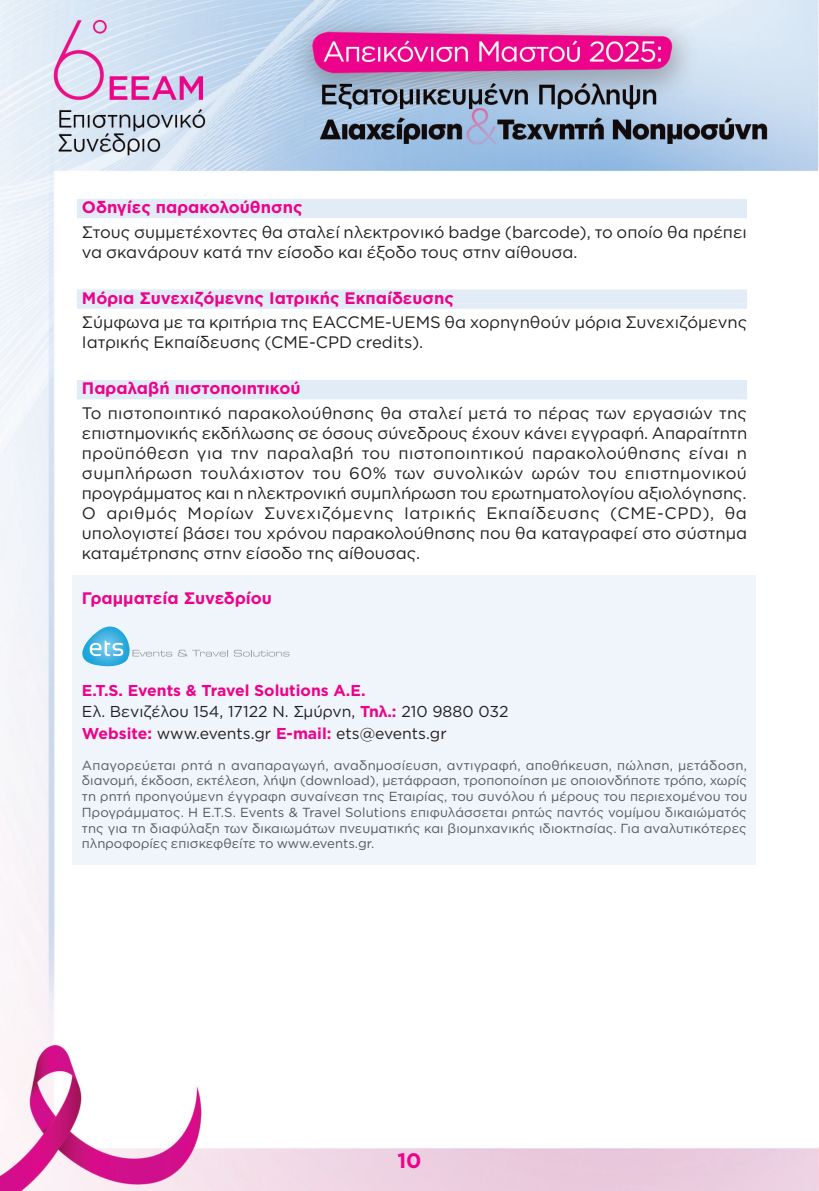
<style>
.page{position:relative;width:819px;height:1191px;background:#fff}
.page>*{position:absolute;margin:0;border:0;box-sizing:border-box;transform-origin:0 0}
.t1{font:700 21px "Gotham Greek";color:#ed028c}
.t2{font:16.62px/19.9px "Gotham Greek";color:#231f20}
.t3{font:700 16.62px "Gotham Greek";color:#ed028c}
.t4{font:15.75px "Gotham Greek";color:#231f20}
.t5{font:700 15.75px "Gotham Greek";color:#ed028c}
.t6{font:13.12px/15.8px "Gotham Greek";color:#57585a;text-align:justify}
.s1{font-weight:700;color:#ed028c}
</style>
<div class="page">
<img style="left:0;top:0;width:819px;height:1191px">
<div style="left:72px;top:575px;width:683px;height:289px;background:#eff5fb"></div>
<div style="left:77px;top:199px;width:670px;height:14px;background:#e1ecf7"></div>
<div style="left:77px;top:213px;width:670px;height:5px;background:#e1ecf7"></div>
<div style="left:77px;top:289px;width:670px;height:14px;background:#e1ecf7"></div>
<div style="left:77px;top:303px;width:670px;height:6px;background:#e1ecf7"></div>
<div style="left:77px;top:380px;width:670px;height:14px;background:#e1ecf7"></div>
<div style="left:77px;top:394px;width:670px;height:5px;background:#e1ecf7"></div>
<svg style="left:178px;top:650px;width:50px;height:6px"></svg>
<svg style="left:234px;top:650px;width:55px;height:6px"></svg>
<svg style="left:82px;top:626px;width:90px;height:40px"></svg>
<p class="t3" style="left:82px;top:197px;width:222px">Οδηγίες παρακολούθησης</p>
<p class="t2" style="left:82px;top:222px;width:666px">Στους συμμετέχοντες θα σταλεί ηλεκτρονικό badge (barcode), το οποίο θα πρέπει να σκανάρουν κατά την είσοδο και έξοδο τους στην αίθουσα.</p>
<p class="t3" style="left:82px;top:288px;width:373px">Μόρια Συνεχιζόμενης Ιατρικής Εκπαίδευσης</p>
<p class="t2" style="left:82px;top:312px;width:667px">Σύμφωνα με τα κριτήρια της EACCME-UEMS θα χορηγηθούν μόρια Συνεχιζόμενης<br>Ιατρικής Εκπαίδευσης (CME-CPD credits).</p>
<p class="t3" style="left:82px;top:378px;width:220px">Παραλαβή πιστοποιητικού</p>
<p class="t2" style="left:82px;top:403px;width:667px;text-align:justify">Το πιστοποιητικό παρακολούθησης θα σταλεί μετά το πέρας των εργασιών της επιστημονικής εκδήλωσης σε όσους σύνεδρους έχουν κάνει εγγραφή. Απαραίτητη προϋπόθεση για την παραλαβή του πιστοποιητικού παρακολούθησης είναι η συμπλήρωση τουλάχιστον του 60% των συνολικών ωρών του επιστημονικού προγράμματος και η ηλεκτρονική συμπλήρωση του ερωτηματολογίου αξιολόγησης.<br>Ο αριθμός Μορίων Συνεχιζόμενης Ιατρικής Εκπαίδευσης (CME-CPD), θα υπολογιστεί βάσει του χρόνου παρακολούθησης που θα καταγραφεί στο σύστημα καταμέτρησης στην είσοδο της αίθουσας.</p>
<p class="t3" style="left:82px;top:589px;width:192px">Γραμματεία Συνεδρίου</p>
<p class="t5" style="left:82px;top:681px;width:285px">E.T.S. Events &amp; Travel Solutions A.E.</p>
<p class="t4" style="left:82px;top:702px;width:428px">Ελ. Βενιζέλου 154, 17122 Ν. Σμύρνη, <span class="s1">Τηλ.:</span> 210 9880 032</p>
<p class="t4" style="left:82px;top:725px;width:366px"><span class="s1">Website:</span> www.events.gr <span class="s1">E-mail:</span> ets@events.gr</p>
<p class="t6" style="left:82px;top:757px;width:666px">Απαγορεύεται ρητά η αναπαραγωγή, αναδημοσίευση, αντιγραφή, αποθήκευση, πώληση, μετάδοση, διανομή, έκδοση, εκτέλεση, λήψη (download), μετάφραση, τροποποίηση με οποιονδήποτε τρόπο, χωρίς τη ρητή προηγούμενη έγγραφη συναίνεση της Εταιρίας, του συνόλου ή μέρους του περιεχομένου του Προγράμματος. Η E.T.S. Events &amp; Travel Solutions επιφυλάσσεται ρητώς παντός νομίμου δικαιώματός της για τη διαφύλαξη των δικαιωμάτων πνευματικής και βιομηχανικής ιδιοκτησίας. Για αναλυτικότερες πληροφορίες επισκεφθείτε το www.events.gr.</p>
<p class="t1" style="left:397px;top:1147px;width:26px">10</p>
</div>
